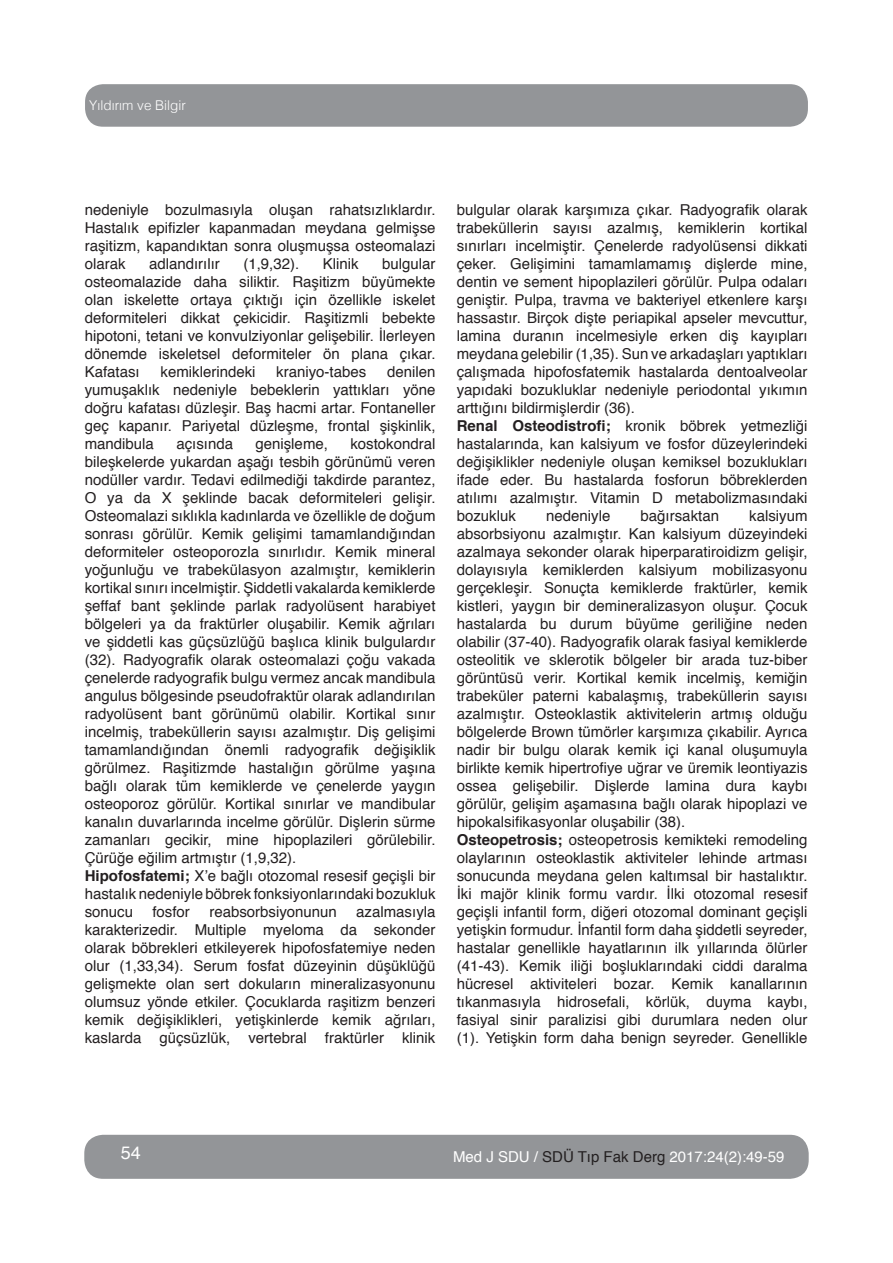
<style>
.page{position:relative;width:893px;height:1263px;background:#fff}
.page>*{position:absolute;margin:0;border:0;box-sizing:border-box;transform-origin:0 0}
.t1{font:18px "Helvetica";color:#fff}
.metin{font:15px/18px "Helvetica";color:#231f20;text-align:justify}
.alt_sol_band{font:15px "Helvetica";color:#fff}
.üst_sol_band{font:300 13.5px "Helvetica";color:#fff}
.s1{font-weight:700}
.s2{color:#231f20}
</style>
<div class="page">
<div style="left:85px;top:84px;width:723px;height:43px;background:#939598;border-radius:18px"></div>
<div style="left:85px;top:1135px;width:723px;height:43px;background:#939598;border-radius:18px"></div>
<div style="left:84px;top:1135px;width:725px;height:44px;border:2px solid #939598;border-radius:18px"></div>
<p class="üst_sol_band" style="left:89px;top:94px;width:98px">Yıldırım ve Bilgir</p>
<p class="metin" style="left:85px;top:201px;width:352px">nedeniyle bozulmasıyla oluşan rahatsızlıklardır.<br>Hastalık epifizler kapanmadan meydana gelmişse raşitizm, kapandıktan sonra oluşmuşsa osteomalazi olarak</p>
<p class="metin" style="left:149px;top:255px;width:72px">adlandırılır</p>
<p class="metin" style="left:243px;top:255px;width:57px">(1,9,32).</p>
<p class="metin" style="left:323px;top:255px;width:37px">Klinik</p>
<p class="metin" style="left:85px;top:255px;width:352px;text-indent:297px">bulgular osteomalazide daha siliktir. Raşitizm büyümekte olan iskelette ortaya çıktığı için özellikle iskelet deformiteleri dikkat çekicidir. Raşitizmli bebekte hipotoni, tetani ve konvulziyonlar gelişebilir. İlerleyen dönemde iskeletsel deformiteler ön plana çıkar.<br>Kafatası</p>
<p class="metin" style="left:85px;top:363px;width:352px;text-indent:302px">denilen yumuşaklık nedeniyle bebeklerin yattıkları yöne doğru kafatası düzleşir. Baş hacmi artar. Fontaneller geç kapanır. Pariyetal düzleşme, frontal şişkinlik, mandibula</p>
<p class="metin" style="left:160px;top:363px;width:97px">kemiklerindeki</p>
<p class="metin" style="left:276px;top:363px;width:92px">kraniyo-tabes</p>
<p class="metin" style="left:85px;top:435px;width:352px;text-indent:266px">kostokondral bileşkelerde yukardan aşağı tesbih görünümü veren nodüller vardır. Tedavi edilmediği takdirde parantez, O ya da X şeklinde bacak deformiteleri gelişir.<br>Osteomalazi sıklıkla kadınlarda ve özellikle de doğum sonrası görülür. Kemik gelişimi tamamlandığından deformiteler osteoporozla sınırlıdır. Kemik mineral yoğunluğu ve trabekülasyon azalmıştır, kemiklerin kortikal sınırı incelmiştir. Şiddetli vakalarda kemiklerde şeffaf bant şeklinde parlak radyolüsent harabiyet bölgeleri ya da fraktürler oluşabilir. Kemik ağrıları ve şiddetli kas güçsüzlüğü başlıca klinik bulgulardır (32). Radyografik olarak osteomalazi çoğu vakada çenelerde radyografik bulgu vermez ancak mandibula angulus bölgesinde pseudofraktür olarak adlandırılan radyolüsent bant görünümü olabilir. Kortikal sınır incelmiş, trabeküllerin sayısı azalmıştır. Diş gelişimi tamamlandığından önemli radyografik değişiklik görülmez. Raşitizmde hastalığın görülme yaşına bağlı olarak tüm kemiklerde ve çenelerde yaygın osteoporoz görülür. Kortikal sınırlar ve mandibular kanalın duvarlarında incelme görülür. Dişlerin sürme zamanları gecikir, mine hipoplazileri görülebilir.<br>Çürüğe eğilim artmıştır (1,9,32).</p>
<p class="metin" style="left:85px;top:867px;width:352px"><span class="s1">Hipofosfatemi;</span> X’e bağlı otozomal resesif geçişli bir hastalık nedeniyle böbrek fonksiyonlarındaki bozukluk sonucu</p>
<p class="metin" style="left:176px;top:435px;width:58px">açısında</p>
<p class="metin" style="left:255px;top:435px;width:74px">genişleme,</p>
<p class="metin" style="left:152px;top:903px;width:39px">fosfor</p>
<p class="metin" style="left:209px;top:903px;width:129px">reabsorbsiyonunun</p>
<p class="metin" style="left:85px;top:903px;width:352px;text-indent:272px">azalmasıyla karakterizedir. Multiple myeloma da sekonder olarak böbrekleri etkileyerek hipofosfatemiye neden olur (1,33,34). Serum fosfat düzeyinin düşüklüğü gelişmekte olan sert dokuların mineralizasyonunu olumsuz yönde etkiler. Çocuklarda raşitizm benzeri kemik değişiklikleri, yetişkinlerde kemik ağrıları, kaslarda güçsüzlük, vertebral fraktürler klinik</p>
<p class="metin" style="left:457px;top:201px;width:352px">bulgular olarak karşımıza çıkar. Radyografik olarak trabeküllerin sayısı azalmış, kemiklerin kortikal sınırları incelmiştir. Çenelerde radyolüsensi dikkati çeker. Gelişimini tamamlamamış dişlerde mine, dentin ve sement hipoplazileri görülür. Pulpa odaları geniştir. Pulpa, travma ve bakteriyel etkenlere karşı hassastır. Birçok dişte periapikal apseler mevcuttur, lamina duranın incelmesiyle erken diş kayıpları meydana gelebilir (1,35). Sun ve arkadaşları yaptıkları çalışmada hipofosfatemik hastalarda dentoalveolar yapıdaki bozukluklar nedeniyle periodontal yıkımın arttığını bildirmişlerdir (36).</p>
<p class="metin" style="left:457px;top:417px;width:352px"><span class="s1">Renal Osteodistrofi;</span> kronik böbrek yetmezliği hastalarında, kan kalsiyum ve fosfor düzeylerindeki değişiklikler nedeniyle oluşan kemiksel bozuklukları ifade eder. Bu hastalarda fosforun böbreklerden atılımı azalmıştır. Vitamin D metabolizmasındaki bozukluk</p>
<p class="metin" style="left:546px;top:507px;width:66px">nedeniyle</p>
<p class="metin" style="left:641px;top:507px;width:80px">bağırsaktan</p>
<p class="metin" style="left:457px;top:507px;width:352px;text-indent:292px">kalsiyum absorbsiyonu azalmıştır. Kan kalsiyum düzeyindeki azalmaya sekonder olarak hiperparatiroidizm gelişir, dolayısıyla kemiklerden kalsiyum mobilizasyonu gerçekleşir. Sonuçta kemiklerde fraktürler, kemik kistleri, yaygın bir demineralizasyon oluşur. Çocuk hastalarda bu durum büyüme geriliğine neden olabilir (37-40). Radyografik olarak fasiyal kemiklerde osteolitik ve sklerotik bölgeler bir arada tuz-biber görüntüsü verir. Kortikal kemik incelmiş, kemiğin trabeküler paterni kabalaşmış, trabeküllerin sayısı azalmıştır. Osteoklastik aktivitelerin artmış olduğu bölgelerde Brown tümörler karşımıza çıkabilir. Ayrıca nadir bir bulgu olarak kemik içi kanal oluşumuyla birlikte kemik hipertrofiye uğrar ve üremik leontiyazis ossea gelişebilir. Dişlerde lamina dura kaybı görülür, gelişim aşamasına bağlı olarak hipoplazi ve hipokalsifikasyonlar oluşabilir (38).</p>
<p class="metin" style="left:457px;top:831px;width:352px"><span class="s1">Osteopetrosis;</span> osteopetrosis kemikteki remodeling olaylarının osteoklastik aktiviteler lehinde artması sonucunda meydana gelen kaltımsal bir hastalıktır.<br>İki majör klinik formu vardır. İlki otozomal resesif geçişli infantil form, diğeri otozomal dominant geçişli yetişkin formudur. İnfantil form daha şiddetli seyreder, hastalar genellikle hayatlarının ilk yıllarında ölürler (41-43). Kemik iliği boşluklarındaki ciddi daralma hücresel aktiviteleri bozar. Kemik kanallarının tıkanmasıyla hidrosefali, körlük, duyma kaybı, fasiyal sinir paralizisi gibi durumlara neden olur (1). Yetişkin form daha benign seyreder. Genellikle</p>
<p class="t1" style="left:121px;top:1139px;width:22px">54</p>
<p class="alt_sol_band" style="left:453px;top:1145px;width:333px">Med J SDU / <span class="s2">SDÜ Tıp Fak Derg</span> 2017:24(2):49-59</p>
</div>
